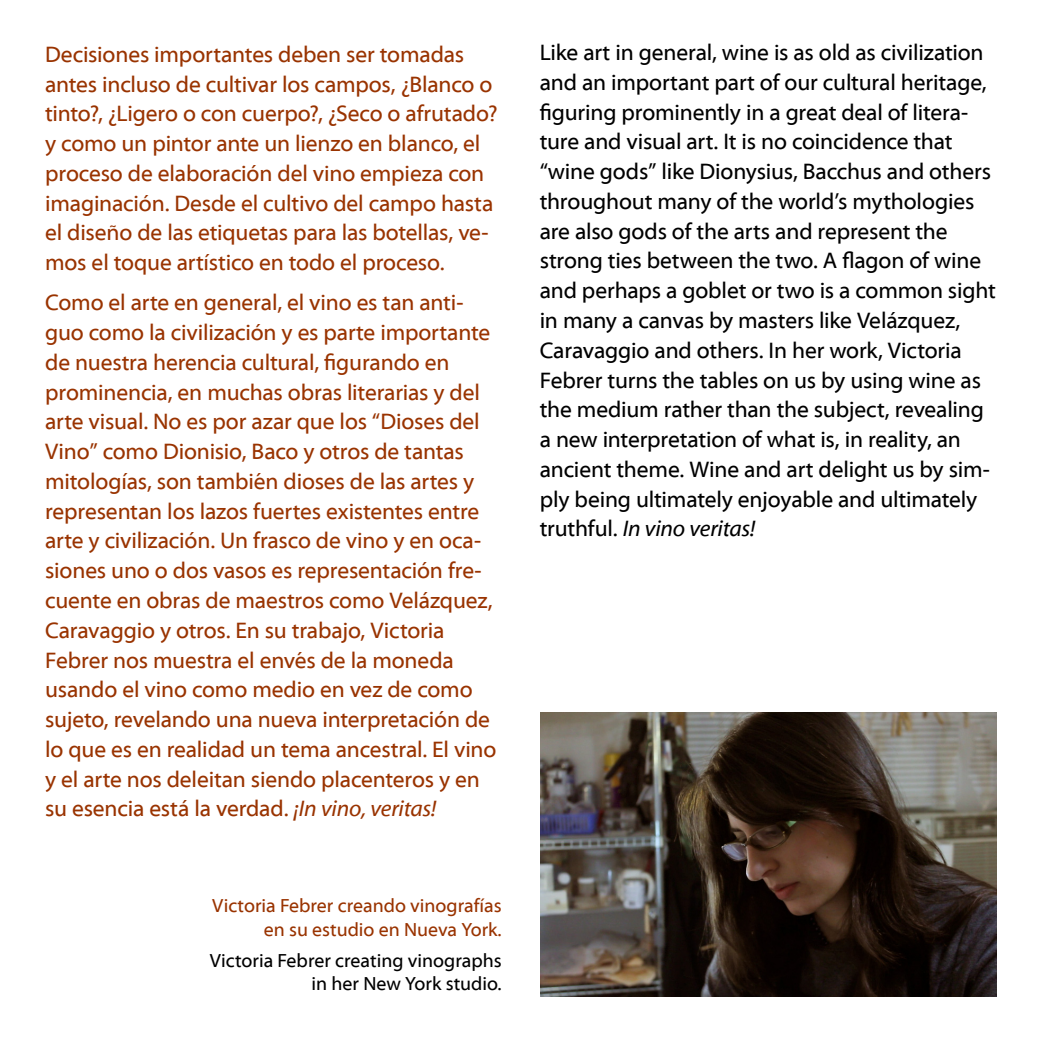
<style>
.page{position:relative;width:1042px;height:1042px;background:#fff}
.page>*{position:absolute;margin:0;border:0;box-sizing:border-box;transform-origin:0 0}
.t1{font:22.75px/29.8px "Myriad Web Pro";letter-spacing:-.005em;color:#930}
.t2{font:22.75px/29.8px "Myriad Web Pro";letter-spacing:-.01em;color:#000}
.t3{font:19.25px/23.1px "Myriad Web Pro";color:#930;text-align:right}
.t4{font:19.25px/23.1px "Myriad Web Pro";color:#000;text-align:right}
.s1{font-style:italic}
</style>
<div class="page">
<img style="left:540px;top:712px;width:456px;height:284px">
<p class="t1" style="left:45px;top:40px;width:454px">Decisiones importantes deben ser tomadas antes incluso de cultivar los campos, ¿Blanco o tinto?, ¿Ligero o con cuerpo?, ¿Seco o afrutado? y como un pintor ante un lienzo en blanco, el proceso de elaboración del vino empieza con imaginación. Desde el cultivo del campo hasta el diseño de las etiquetas para las botellas, ve&shy;mos el toque artístico en todo el proceso.</p>
<p class="t1" style="left:45px;top:288px;width:453px">Como el arte en general, el vino es tan anti&shy;guo como la civilización y es parte importante de nuestra herencia cultural, figurando en prominencia, en muchas obras literarias y del arte visual. No es por azar que los “Dioses del Vino” como Dionisio, Baco y otros de tantas mitologías, son también dioses de las artes y representan los lazos fuertes existentes entre arte y civilización. Un frasco de vino y en oca&shy;siones uno o dos vasos es representación fre&shy;cuente en obras de maestros como Velázquez, Caravaggio y otros. En su trabajo, Victoria Febrer nos muestra el envés de la moneda usando el vino como medio en vez de como sujeto, revelando una nueva interpretación de lo que es en realidad un tema ancestral. El vino y el arte nos deleitan siendo placenteros y en su esencia está la verdad. <span class="s1">¡In vino, veritas!</span></p>
<p class="t3" style="left:212px;top:895px;width:291px">Victoria Febrer creando vinografías en su estudio en Nueva York.</p>
<p class="t4" style="left:210px;top:950px;width:293px">Victoria Febrer creating vinographs in her New York studio.</p>
<p class="t2" style="left:540px;top:38px;width:458px">Like art in general, wine is as old as civilization and an important part of our cultural heritage, figuring prominently in a great deal of litera&shy;ture and visual art. It is no coincidence that “wine gods” like Dionysius, Bacchus and others throughout many of the world’s mythologies are also gods of the arts and represent the strong ties between the two. A flagon of wine and perhaps a goblet or two is a common sight in many a canvas by masters like Velázquez, Caravaggio and others. In her work, Victoria Febrer turns the tables on us by using wine as the medium rather than the subject, revealing a new interpretation of what is, in reality, an ancient theme. Wine and art delight us by sim&shy;ply being ultimately enjoyable and ultimately truthful. <span class="s1">In vino veritas!</span></p>
</div>
